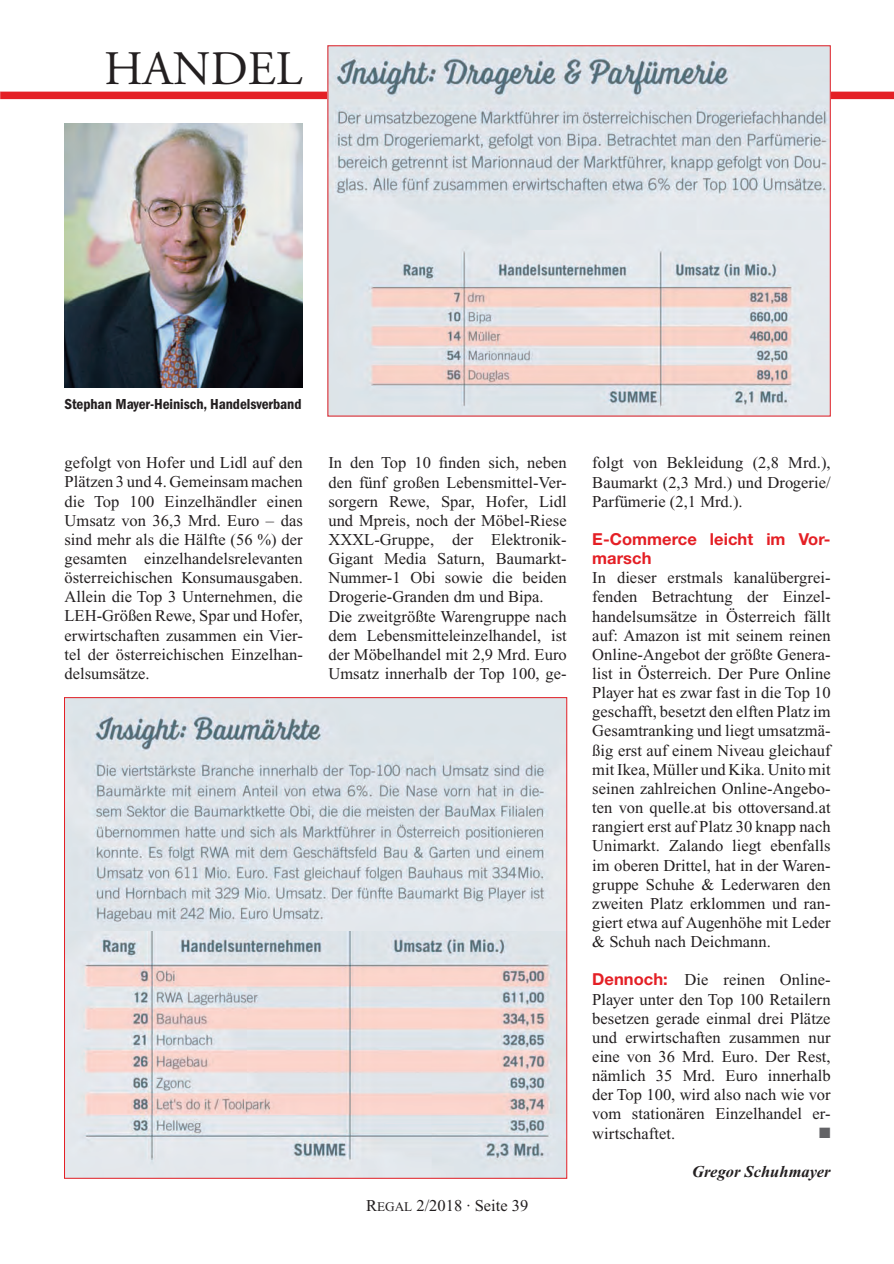
<style>
.page{position:relative;width:894px;height:1264px;background:#fff}
.page>*{position:absolute;margin:0;border:0;box-sizing:border-box;transform-origin:0 0}
.t1{font:48px "Adobe Garamond Pro";color:#231f20}
.Fliesstext_Times_NR{font:16.5px/19.2px "Times New Roman";color:#231f20;text-align:justify}
.Fliesstext_Times_NR-2{font:700 16.5px/19.2px "Helvetica Neue LT Std";color:#e41f25}
.Fliesstext_Times_NR-3{font:italic 700 16.5px "Times New Roman";color:#231f20}
.Bildunterschrift_fra{font:15px "ITC Franklin Gothic Std Dm Cd";letter-spacing:-.005em;color:#231f20}
.Fliesstext_Times_NR-4{font:15px "Zapf Dingbats ITC";color:#636366}
.s1{font-family:"Times New Roman PS SC800";font-size:13.2px}
.s2{font-family:"Helvetica Neue LT Std";font-weight:700;color:#e41f25}
</style>
<div class="page">
<div style="left:0;top:92px;width:893px;height:7px;background:#e41f25"></div>
<img style="left:329px;top:47px;width:499px;height:367px">
<img style="left:66px;top:699px;width:499px;height:477px">
<img style="left:65px;top:123px;width:238px;height:265px">
<p class="t1" style="left:104px;top:40px;width:200px">HANDEL</p>
<p class="Bildunterschrift_fra" style="left:64px;top:395px;width:238px">Stephan Mayer-Heinisch, Handelsverband</p>
<p class="Fliesstext_Times_NR" style="left:64px;top:453px;width:240px">gefolgt von Hofer und Lidl auf den Plätzen 3 und 4. Gemeinsam machen die Top 100 Einzelhändler einen Umsatz von 36,3 Mrd. Euro – das sind mehr als die Hälfte (56 %) der gesamten einzelhandelsrelevanten österreichischen Konsumausgaben.<br>Allein die Top 3 Unternehmen, die LEH-Größen Rewe, Spar und Hofer, erwirtschaften zusammen ein Vier&shy;tel der österreichischen Einzelhan&shy;delsumsätze.</p>
<p class="Fliesstext_Times_NR" style="left:328px;top:453px;width:240px">In den Top 10 finden sich, neben den fünf großen Lebensmittel-Ver&shy;sorgern Rewe, Spar, Hofer, Lidl und Mpreis, noch der Möbel-Riese XXXL-Gruppe, der Elektronik-Gigant Media Saturn, Baumarkt-Nummer-1 Obi sowie die beiden Drogerie-Granden dm und Bipa.</p>
<p class="Fliesstext_Times_NR" style="left:328px;top:606px;width:240px">Die zweitgrößte Warengruppe nach dem Lebensmitteleinzelhandel, ist der Möbelhandel mit 2,9 Mrd. Euro Umsatz innerhalb der Top 100, ge-</p>
<p class="Fliesstext_Times_NR" style="left:366px;top:1196px;width:164px">R<span class="s1">egal</span> 2/2018 · Seite 39</p>
<p class="Fliesstext_Times_NR" style="left:592px;top:453px;width:240px">folgt von Bekleidung (2,8 Mrd.), Baumarkt (2,3 Mrd.) und Drogerie/ Parfümerie (2,1 Mrd.).</p>
<p class="Fliesstext_Times_NR-2" style="left:592px;top:529px;width:240px">E-Commerce leicht im Vor&shy;marsch</p>
<p class="Fliesstext_Times_NR" style="left:592px;top:568px;width:240px">In dieser erstmals kanalübergrei&shy;fenden Betrachtung der Einzel&shy;handelsumsätze in Österreich fällt auf: Amazon ist mit seinem reinen Online-Angebot der größte Genera&shy;list in Österreich. Der Pure Online Player hat es zwar fast in die Top 10 geschafft, besetzt den elften Platz im Gesamtranking und liegt umsatzmä&shy;ßig erst auf einem Niveau gleichauf mit Ikea, Müller und Kika. Unito mit seinen zahlreichen Online-Angebo&shy;ten von quelle.at bis ottoversand.at rangiert erst auf Platz 30 knapp nach Unimarkt. Zalando liegt ebenfalls im oberen Drittel, hat in der Waren&shy;gruppe Schuhe &amp; Lederwaren den zweiten Platz erklommen und ran&shy;giert etwa auf Augenhöhe mit Leder &amp; Schuh nach Deichmann.</p>
<p class="Fliesstext_Times_NR" style="left:592px;top:970px;width:240px"><span class="s2">Dennoch:</span> Die reinen Online-Player unter den Top 100 Retailern besetzen gerade einmal drei Plätze und erwirtschaften zusammen nur eine von 36 Mrd. Euro. Der Rest, nämlich 35 Mrd. Euro innerhalb der Top 100, wird also nach wie vor vom stationären Einzelhandel er&shy;wirtschaftet.</p>
<p class="Fliesstext_Times_NR-3" style="left:691px;top:1162px;width:140px">Gregor Schuhmayer</p>
<p class="Fliesstext_Times_NR-4" style="left:818px;top:1125px;width:13px">■</p>
</div>
